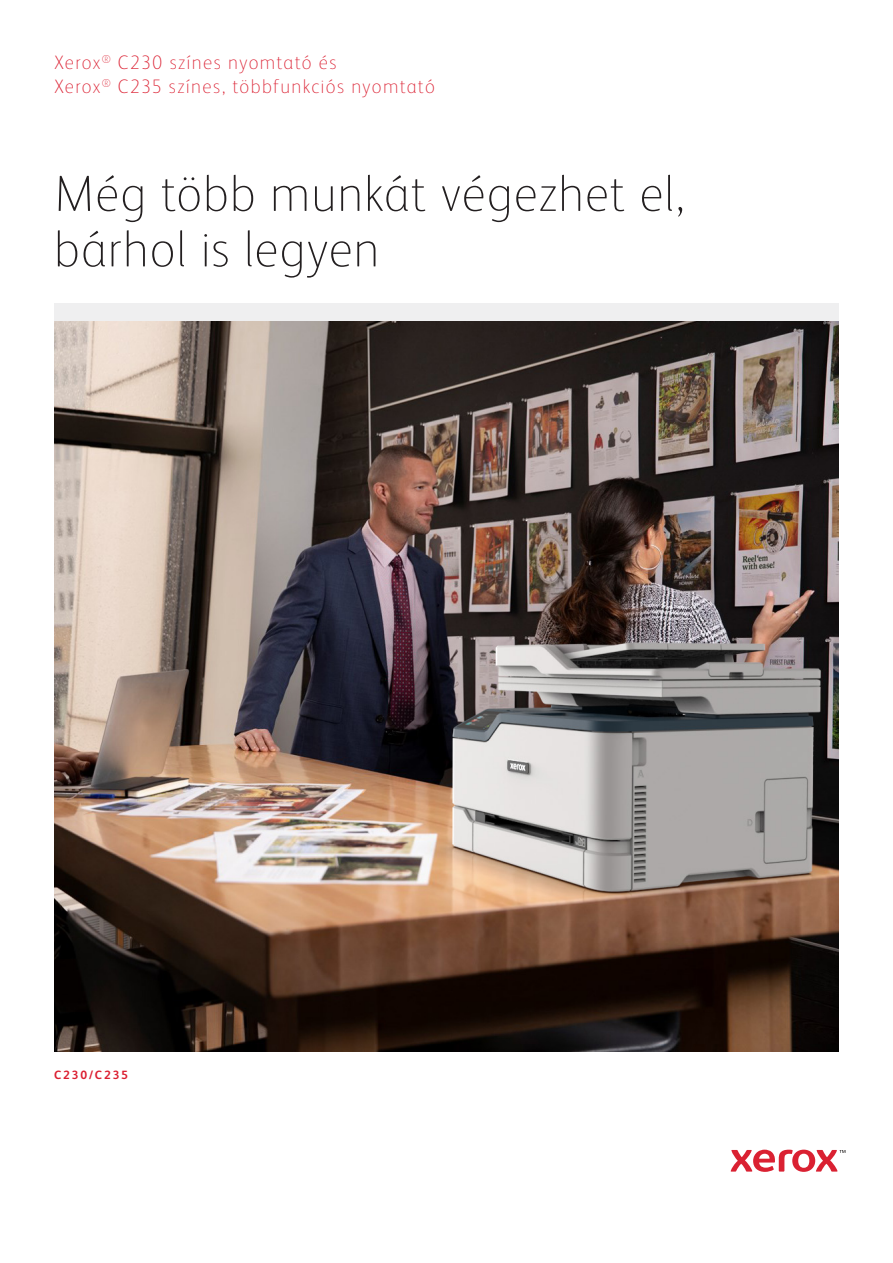
<style>
.page{position:relative;width:893px;height:1263px;background:#fff}
.page>*{position:absolute;margin:0;border:0;box-sizing:border-box;transform-origin:0 0}
.Page_Title{font:100 51px/55.5px "Xerox Sans";letter-spacing:.015em;color:#231f20}
.Business_Segment{font:100 19.5px/24px "Xerox Sans";letter-spacing:.065em;color:#db1e30}
.Body_Subhead{font:700 12px "Xerox Sans";letter-spacing:.16em;color:#db1e30}
</style>
<div class="page">
<svg style="left:731px;top:1149px;width:114px;height:23px"></svg>
<div style="left:55px;top:303px;width:784px;height:749px;background:#efeff0"></div>
<img style="left:55px;top:321px;width:784px;height:731px">
<p class="Business_Segment" style="left:54px;top:49px;width:382px">Xerox<sup>®</sup> C230 színes nyomtató és<br>Xerox<sup>®</sup> C235 színes, többfunkciós nyomtató</p>
<p class="Page_Title" style="left:54px;top:163px;width:632px">Még több munkát végezhet el, bárhol is legyen</p>
<p class="Body_Subhead" style="left:54px;top:1067px;width:75px">C230/C235</p>
</div>
